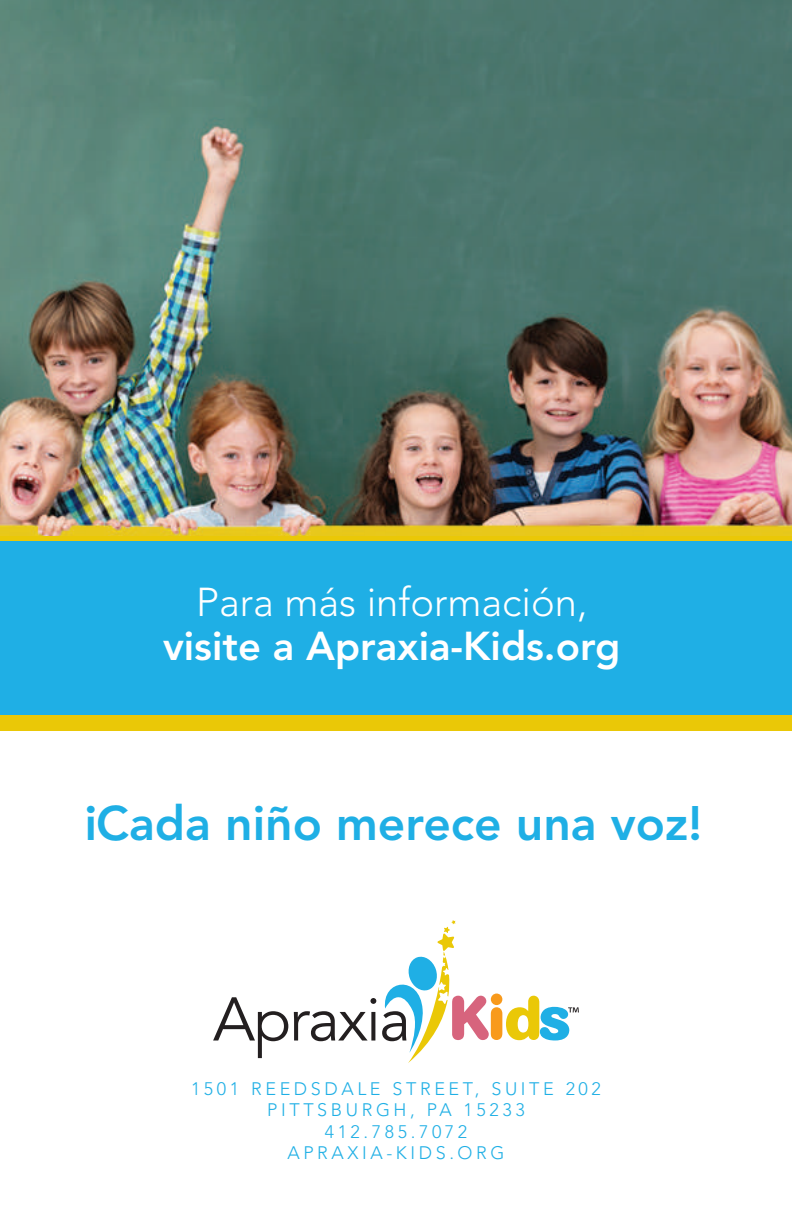
<style>
.page{position:relative;width:792px;height:1224px;background:#fff}
.page>*{position:absolute;margin:0;border:0;box-sizing:border-box;transform-origin:0 0}
.t1{font:800 48px "Avenir";color:#1fafe5}
.t2{font:800 40px "Avenir";color:#fff}
.t3{font:300 40px "Avenir";color:#fff}
.t4{font:300 18px/21.6px "Avenir";letter-spacing:.2em;color:#1fafe5;text-align:center}
</style>
<div class="page">
<img style="left:0;top:0;width:792px;height:536px">
<svg style="left:213px;top:920px;width:366px;height:143px"></svg>
<div style="left:0;top:536px;width:792px;height:194px;background:#eac807"></div>
<div style="left:0;top:541px;width:792px;height:173px;background:#1fafe5"></div>
<h2 class="t3" style="left:196px;top:578px;width:393px">Para más información,</h2>
<h2 class="t2" style="left:163px;top:622px;width:459px">visite a Apraxia-Kids.org</h2>
<h1 class="t1" style="left:96px;top:795px;width:608px">Cada niño merece una voz!</h1>
<p class="t4" style="left:191px;top:1078px;width:411px">1501 REEDSDALE STREET, SUITE 202<br>PITTSBURGH, PA 15233<br>412.785.7072<br>APRAXIA-KIDS.ORG</p>
</div>
